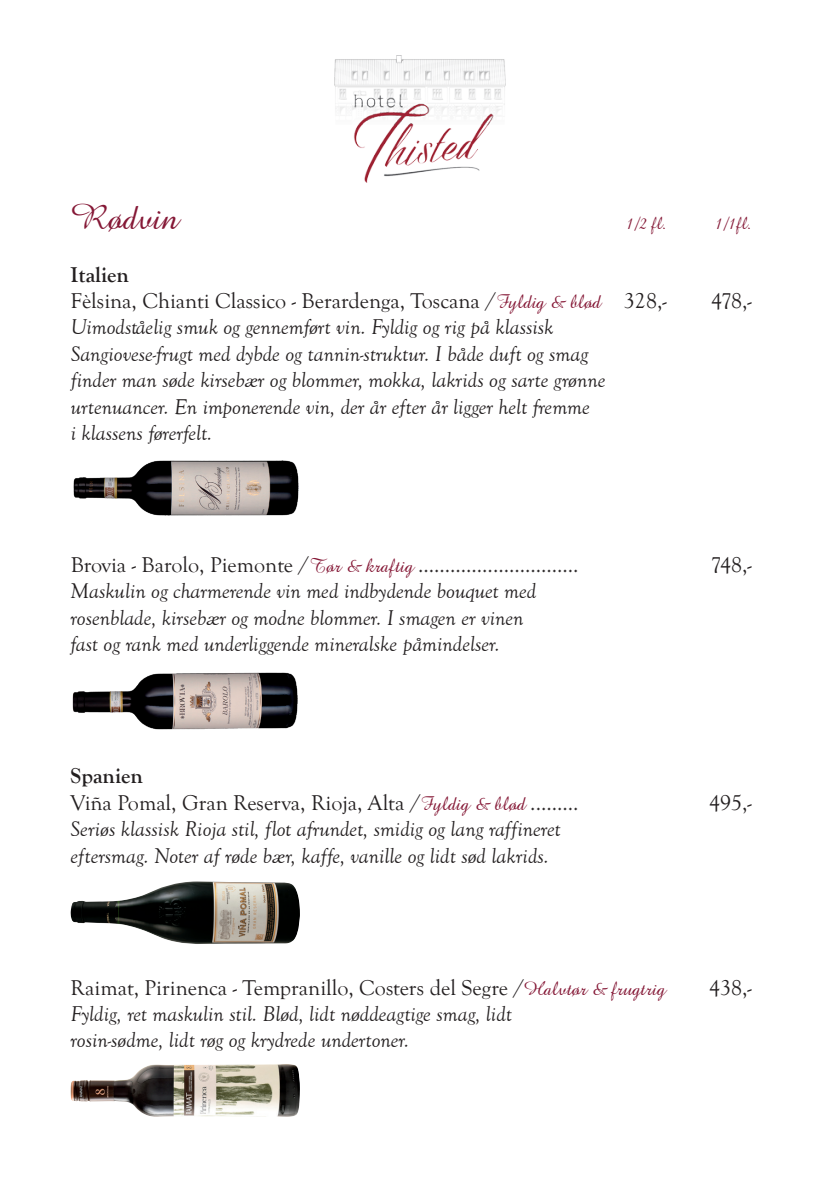
<style>
.page{position:relative;width:840px;height:1191px;background:#fff}
.page>*{position:absolute;margin:0;border:0;box-sizing:border-box;transform-origin:0 0}
.t1{font:36px "Amazone BT";color:#851836}
.t2{font:italic 22px/26.4px "Goudy Old Sty T";color:#231f20}
.t3{font:22px/26.4px "Goudy Old Sty T";color:#231f20}
.t4{font:18px "Amazone BT";color:#851836}
.s1{font-weight:700}
.s2{font-family:"Amazone BT";font-size:20px;color:#851836}
</style>
<div class="page">
<img style="left:334px;top:55px;width:171px;height:127px">
<img style="left:73px;top:460px;width:226px;height:56px">
<img style="left:71px;top:881px;width:229px;height:63px">
<img style="left:71px;top:1064px;width:229px;height:52px">
<img style="left:72px;top:672px;width:226px;height:58px">
<h1 class="t1" style="left:71px;top:196px;width:109px">Rødvin</h1>
<p class="t4" style="left:625px;top:212px;width:42px">1/2 fl.</p>
<p class="t4" style="left:714px;top:212px;width:38px">1/1fl.</p>
<p class="t3" style="left:71px;top:261px;width:597px"><span class="s1">Italien<br></span>Fèlsina, Chianti Classico - Berardenga, Toscana /<span class="s2">Fyldig &amp; blød</span> 328,-</p>
<p class="t3" style="left:710px;top:288px;width:42px">478,-</p>
<p class="t2" style="left:71px;top:314px;width:536px">Uimodståelig smuk og gennemført vin. Fyldig og rig på klassisk Sangiovese-frugt med dybde og tannin-struktur. I både duft og smag finder man søde kirsebær og blommer, mokka, lakrids og sarte grønne urtenuancer. En imponerende vin, der år efter år ligger helt fremme<br>i klassens førerfelt.</p>
<p class="t3" style="left:71px;top:552px;width:509px">Brovia - Barolo, Piemonte /<span class="s2">Tør &amp; kraftig</span> ..............................</p>
<p class="t3" style="left:710px;top:552px;width:42px">748,-</p>
<p class="t2" style="left:71px;top:578px;width:467px">Maskulin og charmerende vin med indbydende bouquet med rosenblade, kirsebær og modne blommer. I smagen er vinen fast og rank med underliggende mineralske påmindelser.</p>
<p class="t3" style="left:71px;top:763px;width:509px"><span class="s1">Spanien<br></span>Viña Pomal, Gran Reserva, Rioja, Alta /<span class="s2">Fyldig &amp; blød</span> .........</p>
<p class="t2" style="left:71px;top:816px;width:491px">Seriøs klassisk Rioja stil, flot afrundet, smidig og lang raffineret eftersmag. Noter af røde bær, kaffe, vanille og lidt sød lakrids.</p>
<p class="t3" style="left:708px;top:789px;width:44px">495,-</p>
<p class="t3" style="left:71px;top:974px;width:596px">Raimat, Pirinenca - Tempranillo, Costers del Segre /<span class="s2">Halvtør &amp; frugtrig</span></p>
<p class="t3" style="left:708px;top:974px;width:44px">438,-</p>
<p class="t2" style="left:71px;top:1001px;width:442px">Fyldig, ret maskulin stil. Blød, lidt nøddeagtige smag, lidt rosin-sødme, lidt røg og krydrede undertoner.</p>
</div>
